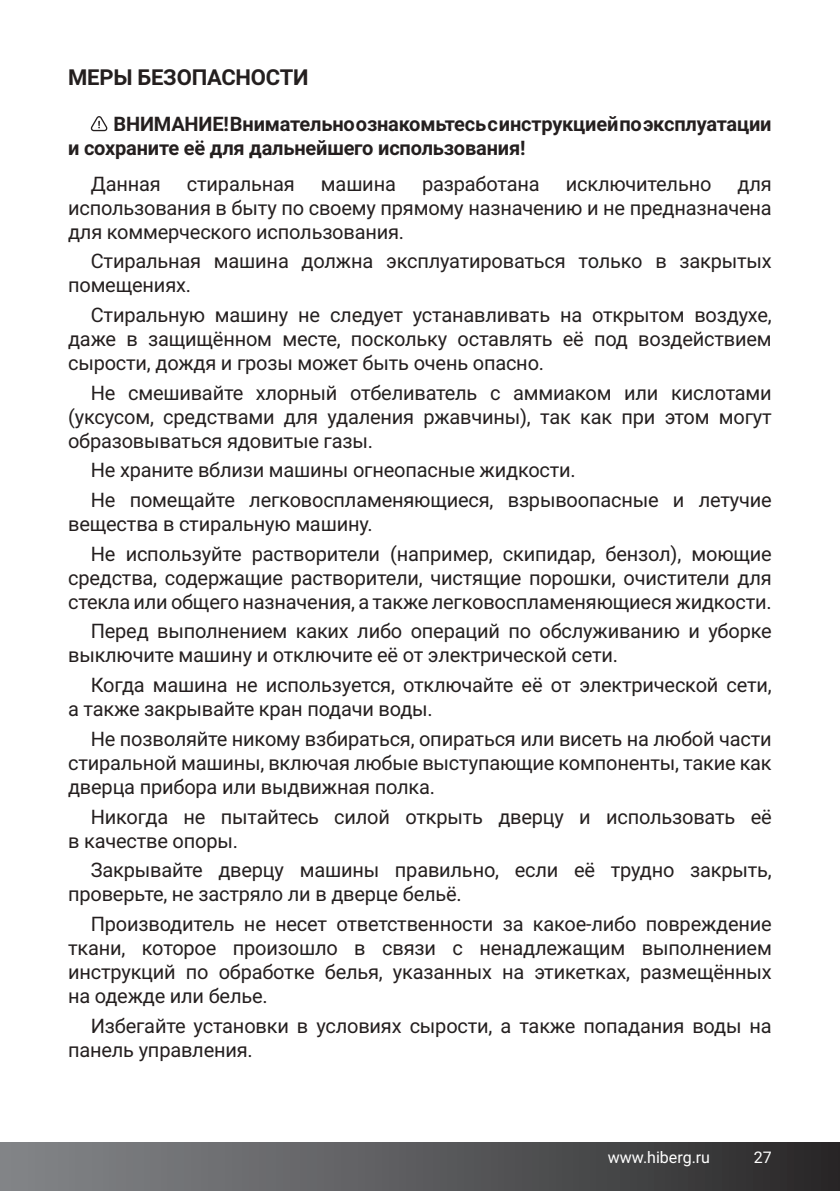
<style>
.page{position:relative;width:840px;height:1191px;background:#fff}
.page>*{position:absolute;margin:0;border:0;box-sizing:border-box;transform-origin:0 0}
.t1{font:700 22px "Roboto";letter-spacing:-.01em;color:#241f1f}
.t2{font:20px/24px "Roboto";letter-spacing:-.01em;color:#241f1f}
.t3{font:700 20px/24px "Roboto";letter-spacing:-.01em;color:#241f1f}
.t4{font:16px "Roboto";color:#fff}
</style>
<div class="page">
<div style="left:0;top:1142px;width:839px;height:49px;background:linear-gradient(to right,#86888c,#2b2a2b)"></div>
<svg style="left:91px;top:116px;width:16px;height:15px"></svg>
<p class="t1" style="left:68px;top:61px;width:242px">МЕРЫ БЕЗОПАСНОСТИ</p>
<p class="t3" style="left:68px;top:111px;width:704px;text-indent:45px">ВНИМАНИЕ! Внимательно ознакомьтесь с инструкцией по эксплуатации и сохраните её для дальнейшего использования!</p>
<p class="t2" style="left:91px;top:171px;width:71px">Данная</p>
<p class="t2" style="left:187px;top:171px;width:109px">стиральная</p>
<p class="t2" style="left:321px;top:171px;width:76px">машина</p>
<p class="t2" style="left:422px;top:171px;width:119px">разработана</p>
<p class="t2" style="left:565px;top:171px;width:147px">исключительно</p>
<p class="t2" style="left:68px;top:171px;width:704px;text-align:justify;text-indent:669px">для использования в быту по своему прямому назначению и не предназначена для коммерческого использования.</p>
<p class="t2" style="left:68px;top:248px;width:704px;text-indent:23px">Стиральная машина должна эксплуатироваться только в закрытых помещениях.</p>
<p class="t2" style="left:68px;top:302px;width:704px;text-align:justify;text-indent:23px">Стиральную машину не следует устанавливать на открытом воздухе, даже в защищённом месте, поскольку оставлять её под воздействием сырости, дождя и грозы может быть очень опасно.</p>
<p class="t2" style="left:68px;top:380px;width:704px;text-align:justify;text-indent:23px">Не смешивайте хлорный отбеливатель с аммиаком или кислотами (уксусом, средствами для удаления ржавчины), так как при этом могут образовываться ядовитые газы.</p>
<p class="t2" style="left:91px;top:455px;width:682px;line-height:29.6px">Не храните вблизи машины огнеопасные жидкости.<br>Не помещайте легковоспламеняющиеся, взрывоопасные и летучие</p>
<p class="t2" style="left:91px;top:508px;width:682px;line-height:29.6px;text-indent:-23px">вещества в стиральную машину.<br>Не используйте растворители (например, скипидар, бензол), моющие</p>
<p class="t2" style="left:68px;top:565px;width:704px">средства, содержащие растворители, чистящие порошки, очистители для стекла или общего назначения, а также легковоспламеняющиеся жидкости.</p>
<p class="t2" style="left:68px;top:618px;width:704px;text-indent:23px">Перед выполнением каких либо операций по обслуживанию и уборке выключите машину и отключите её от электрической сети.</p>
<p class="t2" style="left:68px;top:672px;width:704px;text-indent:23px">Когда машина не используется, отключайте её от электрической сети, а также закрывайте кран подачи воды.</p>
<p class="t2" style="left:68px;top:726px;width:704px;text-align:justify;text-indent:23px">Не позволяйте никому взбираться, опираться или висеть на любой части стиральной машины, включая любые выступающие компоненты, такие как дверца прибора или выдвижная полка.</p>
<p class="t2" style="left:68px;top:803px;width:704px;text-indent:23px">Никогда не пытайтесь силой открыть дверцу и использовать её в качестве опоры.</p>
<p class="t2" style="left:68px;top:857px;width:704px;text-indent:23px">Закрывайте дверцу машины правильно, если её трудно закрыть, проверьте, не застряло ли в дверце бельё.</p>
<p class="t2" style="left:68px;top:911px;width:704px;text-align:justify;text-indent:23px">Производитель не несет ответственности за какое-либо повреждение ткани, которое произошло в связи с ненадлежащим выполнением инструкций по обработке белья, указанных на этикетках, размещённых на одежде или белье.</p>
<p class="t2" style="left:68px;top:1012px;width:704px;text-indent:23px">Избегайте установки в условиях сырости, а также попадания воды на панель управления.</p>
<p class="t4" style="left:607px;top:1145px;width:104px">www.hiberg.ru</p>
<p class="t4" style="left:753px;top:1145px;width:19px">27</p>
</div>
